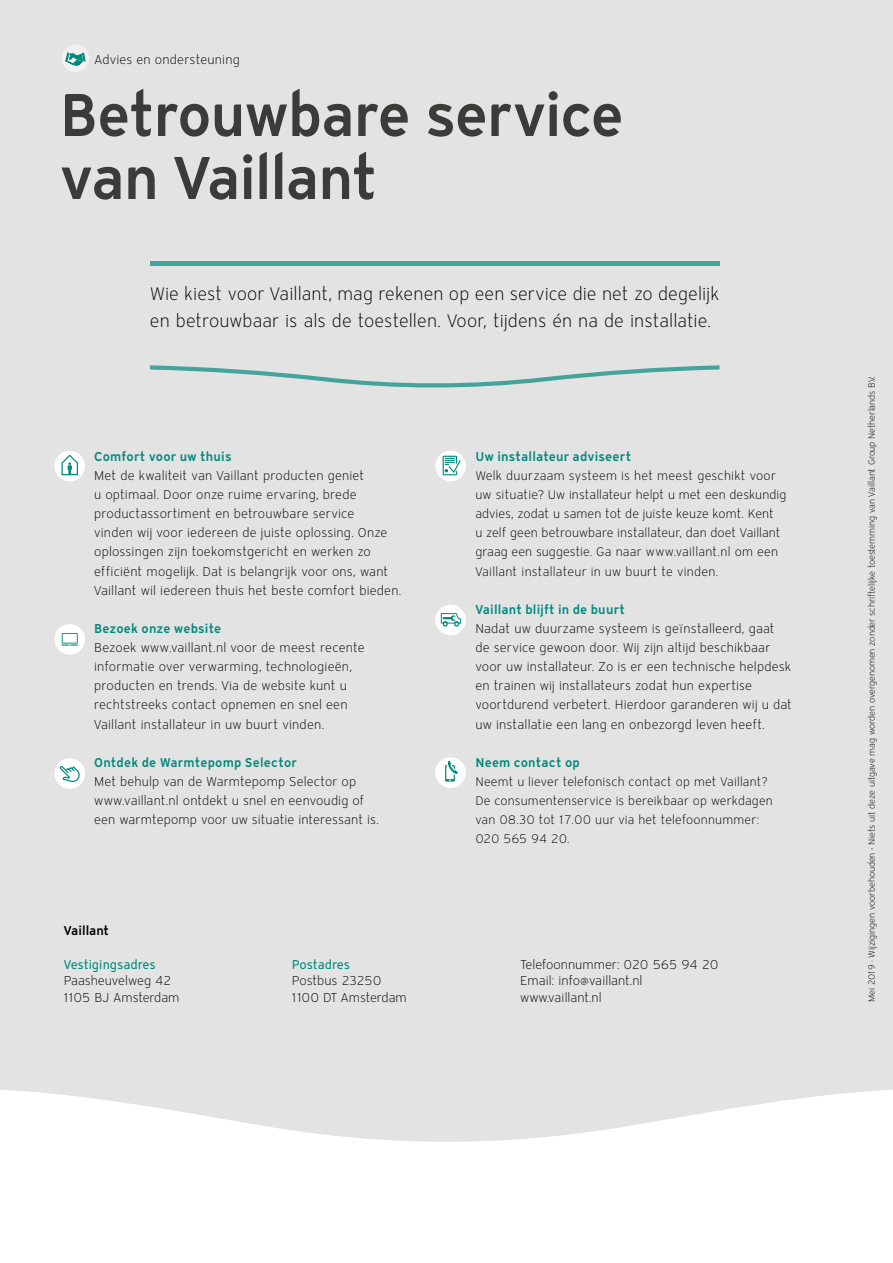
<style>
.page{position:relative;width:893px;height:1263px;background:#fff}
.page>*{position:absolute;margin:0;border:0;box-sizing:border-box;transform-origin:0 0}
.t1{font:600 60px/63px "Vaillant 12";letter-spacing:-.025em;color:#3b3b3a}
.Copy{font:300 18px/27px "Vaillant 12";letter-spacing:.005em;color:#000}
._12_Rückseite_Angabe{font:300 12.75px/19.2px "Vaillant 12";letter-spacing:.01em;color:#000}
.t2{font:600 12.75px "Vaillant 12";letter-spacing:.015em;color:#00897d}
._12_Rückseite_Angabe-2{font:12.75px "Vaillant 12";letter-spacing:-.015em;color:#00897d}
._09_Rubrikkennzeichn{font:300 12.75px "Vaillant 12";letter-spacing:.01em;color:#000}
._12_Rückseite_Angabe-3{font:300 12.75px "Vaillant 12";letter-spacing:-.015em;color:#000}
._12_Rückseite_Angabe-4{font:600 12.75px "Vaillant 12";color:#000}
.t3{font:300 12.45px/19px "Vaillant 12";letter-spacing:.01em;color:#000}
.t4{font:300 12.3px/19.2px "Vaillant 12";letter-spacing:.015em;color:#000}
.Bodytekst{font:300 9px "Vaillant 12";letter-spacing:-.01em;color:#000}
.s1{font-weight:600;color:#00897d}
</style>
<div class="page">
<div style="left:0;top:0;width:893px;height:1173px;background:#e3e3e3"></div>
<div style="left:62px;top:44px;width:27px;height:28px;background:#f0f0f0;border-radius:50%"></div>
<svg style="left:66px;top:53px;width:19px;height:12px"></svg>
<svg style="left:0;top:1090px;width:893px;height:83px;fill:#fff"></svg>
<hr style="left:150px;top:261px;width:569px;height:4px;background:#44a49b">
<svg style="left:150px;top:365px;width:569px;height:23px"></svg>
<div style="left:54px;top:451px;width:31px;height:30px;background:#fff;border-radius:50%"></div>
<svg style="left:61px;top:455px;width:17px;height:20px"></svg>
<div style="left:54px;top:624px;width:31px;height:31px;background:#fff;border-radius:50%"></div>
<svg style="left:61px;top:633px;width:17px;height:13px"></svg>
<div style="left:54px;top:758px;width:31px;height:31px;background:#fff;border-radius:50%"></div>
<svg style="left:60px;top:766px;width:20px;height:16px"></svg>
<div style="left:435px;top:757px;width:31px;height:31px;background:#fff;border-radius:50%"></div>
<svg style="left:445px;top:761px;width:13px;height:20px"></svg>
<div style="left:435px;top:605px;width:31px;height:30px;background:#fff;border-radius:50%"></div>
<svg style="left:441px;top:613px;width:20px;height:14px"></svg>
<div style="left:435px;top:451px;width:31px;height:30px;background:#fff;border-radius:50%"></div>
<svg style="left:443px;top:456px;width:17px;height:19px"></svg>
<p class="_09_Rubrikkennzeichn" style="left:94px;top:51px;width:147px">Advies en ondersteuning</p>
<p class="t1" style="left:60px;top:82px;width:566px">Betrouwbare service van Vaillant</p>
<p class="Copy" style="left:150px;top:280px;width:571px">Wie kiest voor Vaillant, mag rekenen op een service die net zo degelijk en betrouwbaar is als de toestellen. Voor, tijdens én na de installatie.</p>
<p class="_12_Rückseite_Angabe" style="left:94px;top:447px;width:309px"><span class="s1">Comfort voor uw thuis<br></span>Met de kwaliteit van Vaillant producten geniet<br>u optimaal. Door onze ruime ervaring, brede productassortiment en betrouwbare service<br>vinden wij voor iedereen de juiste oplossing. Onze oplossingen zijn toekomstgericht en werken zo efficiënt mogelijk. Dat is belangrijk voor ons, want Vaillant wil iedereen thuis het beste comfort bieden.</p>
<p class="_12_Rückseite_Angabe" style="left:94px;top:619px;width:272px"><span class="s1">Bezoek onze website<br></span>Bezoek www.vaillant.nl voor de meest recente informatie over verwarming, technologieën, producten en trends. Via de website kunt u rechtstreeks contact opnemen en snel een</p>
<p class="_12_Rückseite_Angabe" style="left:94px;top:714px;width:232px">Vaillant installateur in uw buurt vinden.</p>
<p class="t2" style="left:94px;top:754px;width:204px">Ontdek de Warmtepomp Selector</p>
<p class="_12_Rückseite_Angabe" style="left:94px;top:772px;width:264px">Met behulp van de Warmtepomp Selector op</p>
<p class="_12_Rückseite_Angabe" style="left:94px;top:791px;width:272px">www.vaillant.nl ontdekt u snel en eenvoudig of</p>
<p class="_12_Rückseite_Angabe" style="left:94px;top:810px;width:286px">een warmtepomp voor uw situatie interessant is.</p>
<p class="t2" style="left:475px;top:448px;width:157px">Uw installateur adviseert</p>
<p class="t3" style="left:475px;top:466px;width:313px">Welk duurzaam systeem is het meest geschikt voor uw situatie? Uw installateur helpt u met een deskundig advies, zodat u samen tot de juiste keuze komt. Kent<br>u zelf geen betrouwbare installateur, dan doet Vaillant graag een suggestie. Ga naar www.vaillant.nl om een Vaillant installateur in uw buurt te vinden.</p>
<p class="t2" style="left:475px;top:601px;width:151px">Vaillant blijft in de buurt</p>
<p class="_12_Rückseite_Angabe" style="left:475px;top:619px;width:318px">Nadat uw duurzame systeem is geïnstalleerd, gaat de service gewoon door. Wij zijn altijd beschikbaar voor uw installateur. Zo is er een technische helpdesk en trainen wij installateurs zodat hun expertise voortdurend verbetert. Hierdoor garanderen wij u dat uw installatie een lang en onbezorgd leven heeft.</p>
<p class="t2" style="left:475px;top:754px;width:106px">Neem contact op</p>
<p class="t4" style="left:475px;top:772px;width:299px">Neemt u liever telefonisch contact op met Vaillant?<br>De consumentenservice is bereikbaar op werkdagen van 08.30 tot 17.00 uur via het telefoonnummer:<br>020 565 94 20.</p>
<p class="_12_Rückseite_Angabe-4" style="left:64px;top:922px;width:47px">Vaillant</p>
<p class="_12_Rückseite_Angabe-2" style="left:64px;top:956px;width:93px">Vestigingsadres</p>
<p class="_12_Rückseite_Angabe" style="left:64px;top:971px;width:109px">Paasheuvelweg 42</p>
<p class="_12_Rückseite_Angabe" style="left:64px;top:987px;width:117px">1105 BJ Amsterdam</p>
<p class="_12_Rückseite_Angabe-2" style="left:292px;top:956px;width:60px">Postadres</p>
<p class="_12_Rückseite_Angabe-3" style="left:292px;top:972px;width:91px">Postbus 23250</p>
<p class="_12_Rückseite_Angabe" style="left:292px;top:987px;width:116px">1100 DT Amsterdam</p>
<p class="_12_Rückseite_Angabe" style="left:520px;top:954px;width:200px">Telefoonnummer: 020 565 94 20</p>
<p class="_12_Rückseite_Angabe" style="left:520px;top:971px;width:124px">Email: info@vaillant.nl</p>
<p class="_12_Rückseite_Angabe" style="left:520px;top:987px;width:83px">www.vaillant.nl</p>
<p class="Bodytekst" style="left:866px;top:1002px;width:627px;rotate:-90deg">Mei 2019 · Wijzigingen voorbehouden • Niets uit deze uitgave mag worden overgenomen zonder schriftelijke toestemming van Vaillant Group Netherlands B.V.</p>
</div>
